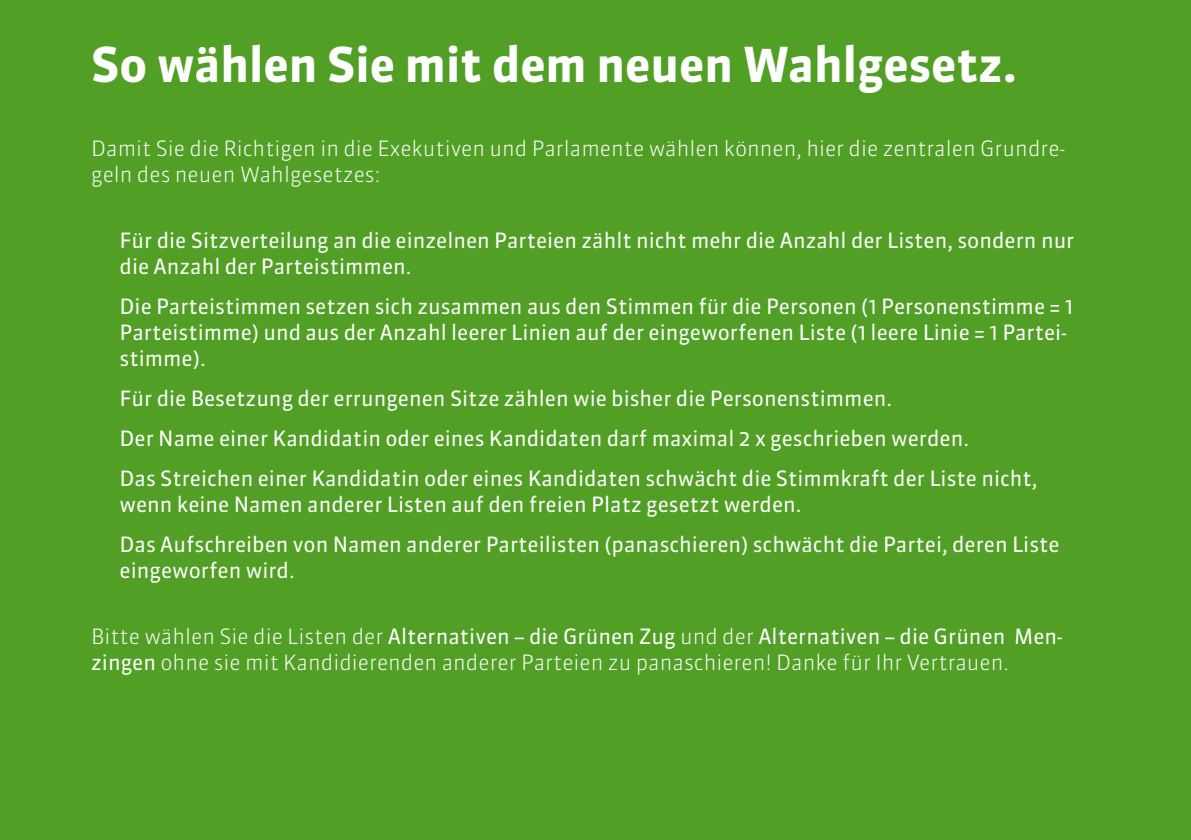
<style>
.page{position:relative;width:1191px;height:840px;background:#fff}
.page>*{position:absolute;margin:0;border:0;box-sizing:border-box;transform-origin:0 0}
.t1{font:700 48px "Sanuk OT";color:#fff}
.t2{font:21px/26px "Sanuk OT";color:#fff}
.t3{font:300 21px/26px "Sanuk OT";color:#fff}
.s1{font-weight:400}
</style>
<div class="page">
<div style="left:0;top:0;width:1191px;height:839px;background:#51a025"></div>
<h1 class="t1" style="left:91px;top:35px;width:927px">So wählen Sie mit dem neuen Wahlgesetz.</h1>
<p class="t3" style="left:91px;top:135px;width:975px">Damit Sie die Richtigen in die Exekutiven und Parlamente wählen können, hier die zentralen Grundre&shy;geln des neuen Wahlgesetzes:</p>
<p class="t2" style="left:120px;top:227px;width:956px">Für die Sitzverteilung an die einzelnen Parteien zählt nicht mehr die Anzahl der Listen, sondern nur die Anzahl der Parteistimmen.</p>
<p class="t2" style="left:120px;top:293px;width:955px">Die Parteistimmen setzen sich zusammen aus den Stimmen für die Personen (1 Personenstimme = 1<br>Parteistimme) und aus der Anzahl leerer Linien auf der eingeworfenen Liste (1 leere Linie = 1 Partei&shy;stimme).</p>
<p class="t2" style="left:120px;top:378px;width:919px;line-height:40px">Für die Besetzung der errungenen Sitze zählen wie bisher die Personenstimmen.<br>Der Name einer Kandidatin oder eines Kandidaten darf maximal 2 x geschrieben werden.<br>Das Streichen einer Kandidatin oder eines Kandidaten schwächt die Stimmkraft der Liste nicht,</p>
<p class="t2" style="left:120px;top:484px;width:941px;line-height:40px">wenn keine Namen anderer Listen auf den freien Platz gesetzt werden.<br>Das Aufschreiben von Namen anderer Parteilisten (panaschieren) schwächt die Partei, deren Liste</p>
<p class="t2" style="left:120px;top:557px;width:177px">eingeworfen wird.</p>
<p class="t3" style="left:91px;top:623px;width:972px">Bitte wählen Sie die Listen der <span class="s1">Alternativen – die Grünen Zug</span> und der <span class="s1">Alternativen – die Grünen Men&shy;zingen</span> ohne sie mit Kandidierenden anderer Parteien zu panaschieren! Danke für Ihr Vertrauen.</p>
</div>
